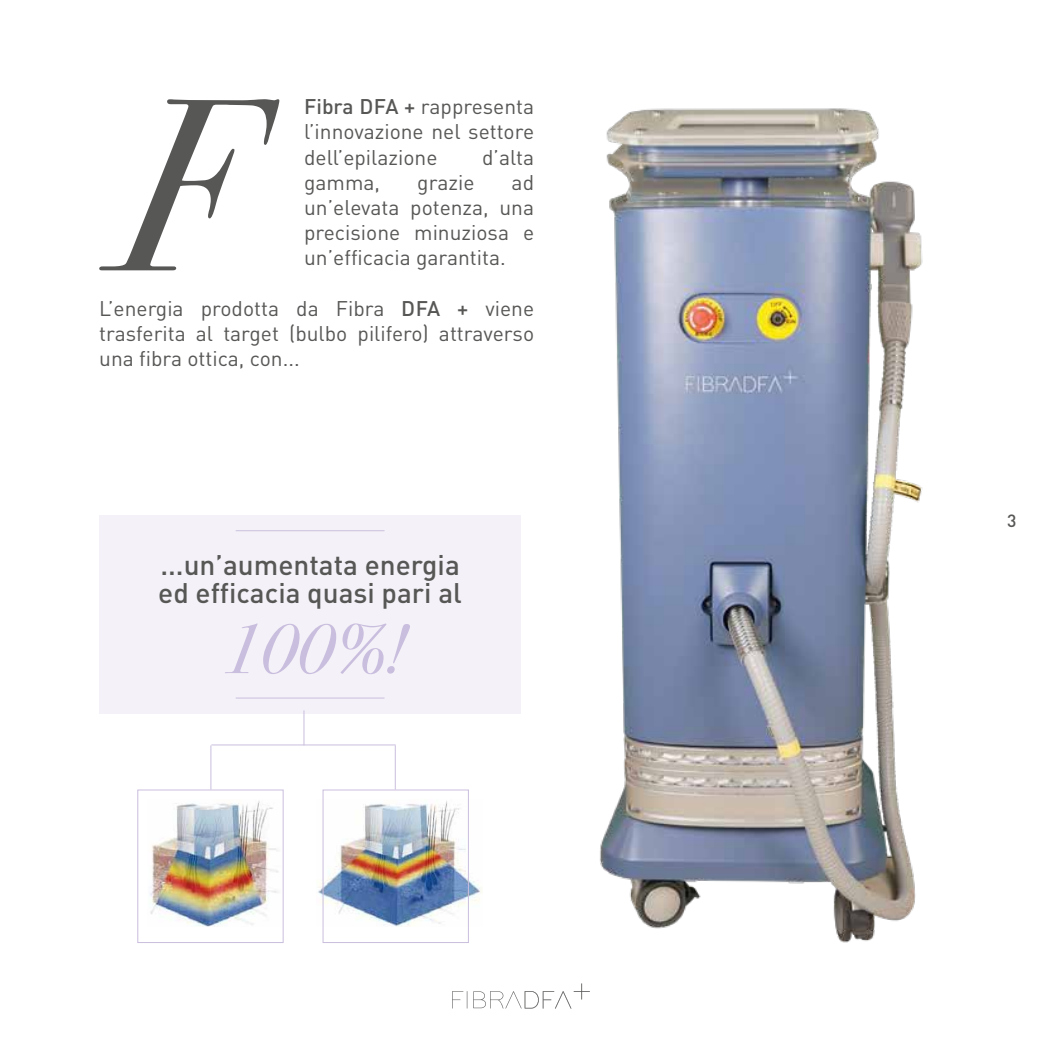
<style>
.page{position:relative;width:1042px;height:1042px;background:#fff}
.page>*{position:absolute;margin:0;border:0;box-sizing:border-box;transform-origin:0 0}
.t1{font:italic 70px "Bodoni Svty Two ITCTT";color:#cabede}
.t2{font:500 28px/28px "DIN Pro";color:#575756}
.t3{font:21px/25.2px "DIN Pro";color:#575756;text-align:justify}
.t4{font:500 17.5px "DIN Pro";color:#575756}
.s1{font-weight:500}
</style>
<div class="page">
<svg style="left:452px;top:983px;width:138px;height:25px"></svg>
<svg style="left:99px;top:99px;width:180px;height:171px"></svg>
<img style="left:600px;top:108px;width:323px;height:835px">
<img style="left:318px;top:799px;width:164px;height:127px">
<img style="left:150px;top:801px;width:128px;height:125px">
<div style="left:138px;top:790px;width:145px;height:153px;border:1px solid #cabede"></div>
<div style="left:323px;top:790px;width:146px;height:153px;border:1px solid #cabede"></div>
<hr style="left:210px;top:745px;width:1px;height:44px;background:#cabede">
<hr style="left:211px;top:744px;width:185px;height:1px;background:#cabede">
<hr style="left:395px;top:745px;width:1px;height:44px;background:#cabede">
<hr style="left:304px;top:710px;width:1px;height:35px;background:#cabede">
<div style="left:99px;top:515px;width:422px;height:198px;background:#f4f2f8"></div>
<hr style="left:236px;top:530px;width:148px;height:1px;background:#cabede">
<hr style="left:236px;top:697px;width:148px;height:1px;background:#cabede">
<p class="t3" style="left:304px;top:92px;width:231px"><span class="s1">Fibra DFA +</span> rappresenta l’innovazione nel settore dell’epilazione</p>
<p class="t3" style="left:482px;top:142px;width:54px">d’alta</p>
<p class="t3" style="left:304px;top:168px;width:77px">gamma,</p>
<p class="t3" style="left:417px;top:168px;width:59px">grazie</p>
<p class="t3" style="left:304px;top:168px;width:231px;text-indent:207px">ad un’elevata potenza, una precisione minuziosa e un’efficacia garantita.</p>
<p class="t3" style="left:99px;top:294px;width:436px">L’energia prodotta da Fibra <span class="s1">DFA +</span> viene trasferita al target (bulbo pilifero) attraverso una fibra ottica, con...</p>
<h2 class="t2" style="left:158px;top:548px;width:305px">...un’aumentata energia ed efficacia quasi pari al</h2>
<h1 class="t1" style="left:223px;top:588px;width:183px">100%!</h1>
<p class="t4" style="left:1007px;top:507px;width:11px">3</p>
</div>
